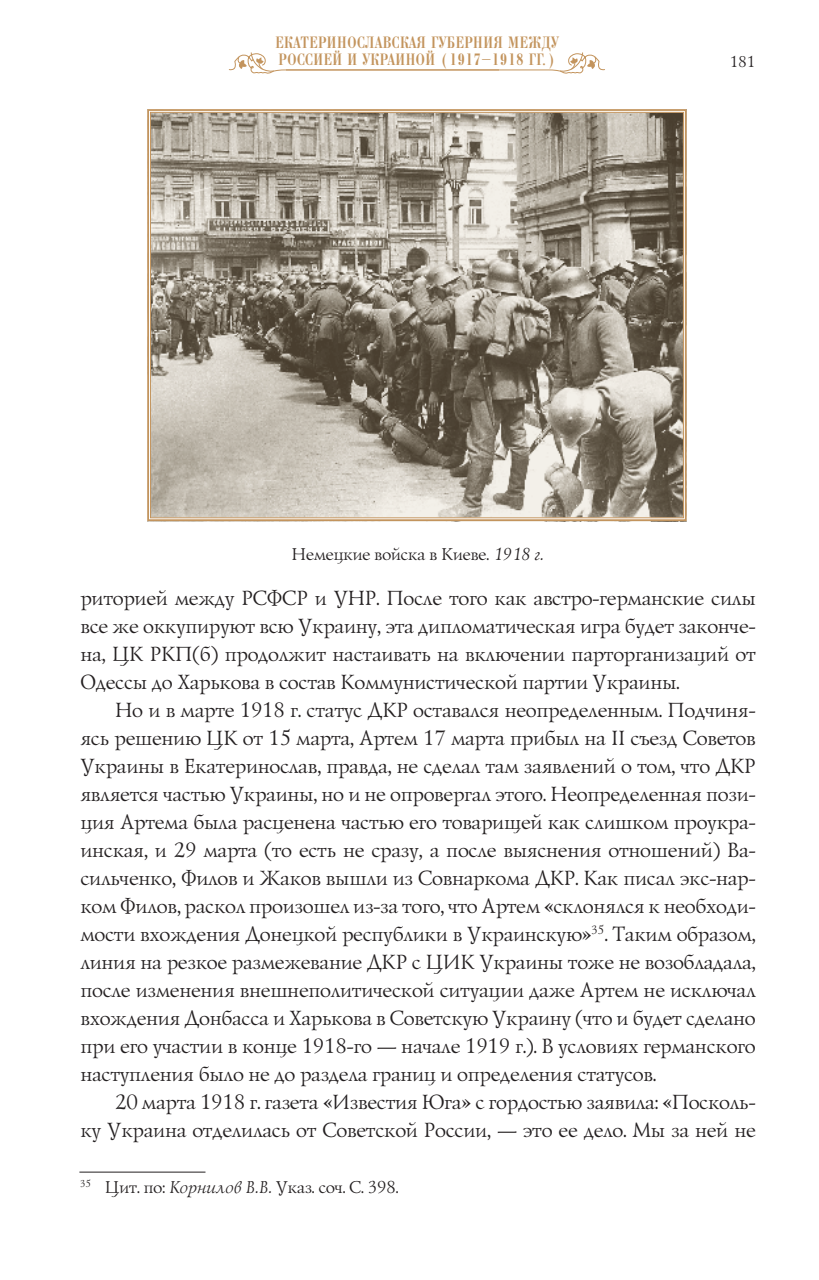
<style>
.page{position:relative;width:819px;height:1280px;background:#fff}
.page>*{position:absolute;margin:0;border:0;box-sizing:border-box;transform-origin:0 0}
.t1{font:21px/28px "Lazurski C";color:#231f20;text-align:justify}
.t2{font:17.5px "Lazurski C";color:#231f20}
.t3{font:17.5px/17.5px "Bodoni Cond C";letter-spacing:.04em;color:#c3945d}
.t4{font:15.75px "Lazurski C";color:#231f20}
.s1{font-style:italic}
</style>
<div class="page">
<svg style="left:229px;top:52px;width:376px;height:22px"></svg>
<hr style="left:79px;top:1172px;width:126px;height:1px;background:#231f20">
<svg style="left:147px;top:109px;width:540px;height:413px;background:#a1998c"></svg>
<p class="t3" style="left:275px;top:34px;width:284px">ЕКАТЕРИНОСЛАВСКАЯ ГУБЕРНИЯ МЕЖДУ<br>РОССИЕЙ И УКРАИНОЙ (1917–1918 ГГ.)</p>
<p class="t4" style="left:729px;top:51px;width:27px">181</p>
<p class="t2" style="left:291px;top:542px;width:253px">Немецкие войска в Киеве. <span class="s1">1918 г.</span></p>
<p class="t1" style="left:79px;top:583px;width:677px">риторией между РСФСР и УНР. После того как австро-германские силы все же оккупируют всю Украину, эта дипломатическая игра будет законче&shy;на, ЦК РКП(б) продолжит настаивать на включении парторганизаций от Одессы до Харькова в состав Коммунистической партии Украины.</p>
<p class="t1" style="left:79px;top:695px;width:677px;text-indent:35px">Но и в марте 1918 г. статус ДКР оставался неопределенным. Подчиня&shy;ясь решению ЦК от 15 марта, Артем 17 марта прибыл на II съезд Советов Украины в Екатеринослав, правда, не сделал там заявлений о том, что ДКР является частью Украины, но и не опровергал этого. Неопределенная пози&shy;ция Артема была расценена частью его товарищей как слишком проукра&shy;инская, и 29 марта (то есть не сразу, а после выяснения отношений) Ва&shy;сильченко, Филов и Жаков вышли из Совнаркома ДКР. Как писал экс-нар&shy;ком Филов, раскол произошел из-за того, что Артем «склонялся к необходи&shy;мости вхождения Донецкой республики в Украинскую»<sup>35</sup>. Таким образом, линия на резкое размежевание ДКР с ЦИК Украины тоже не возобладала, после изменения внешнеполитической ситуации даже Артем не исключал вхождения Донбасса и Харькова в Советскую Украину (что и будет сделано при его участии в конце 1918-го — начале 1919 г.). В условиях германского наступления было не до раздела границ и определения статусов.</p>
<p class="t1" style="left:79px;top:1087px;width:677px;text-align:right">20 марта 1918 г. газета «Известия Юга» с гордостью заявила: «Посколь-<br>ку Украина отделилась от Советской России, — это ее дело. Мы за ней не</p>
<p class="t2" style="left:79px;top:1175px;width:319px"><sup>35</sup> Цит. по: <span class="s1">Корнилов В.В.</span> Указ. соч. С. 398.</p>
</div>
